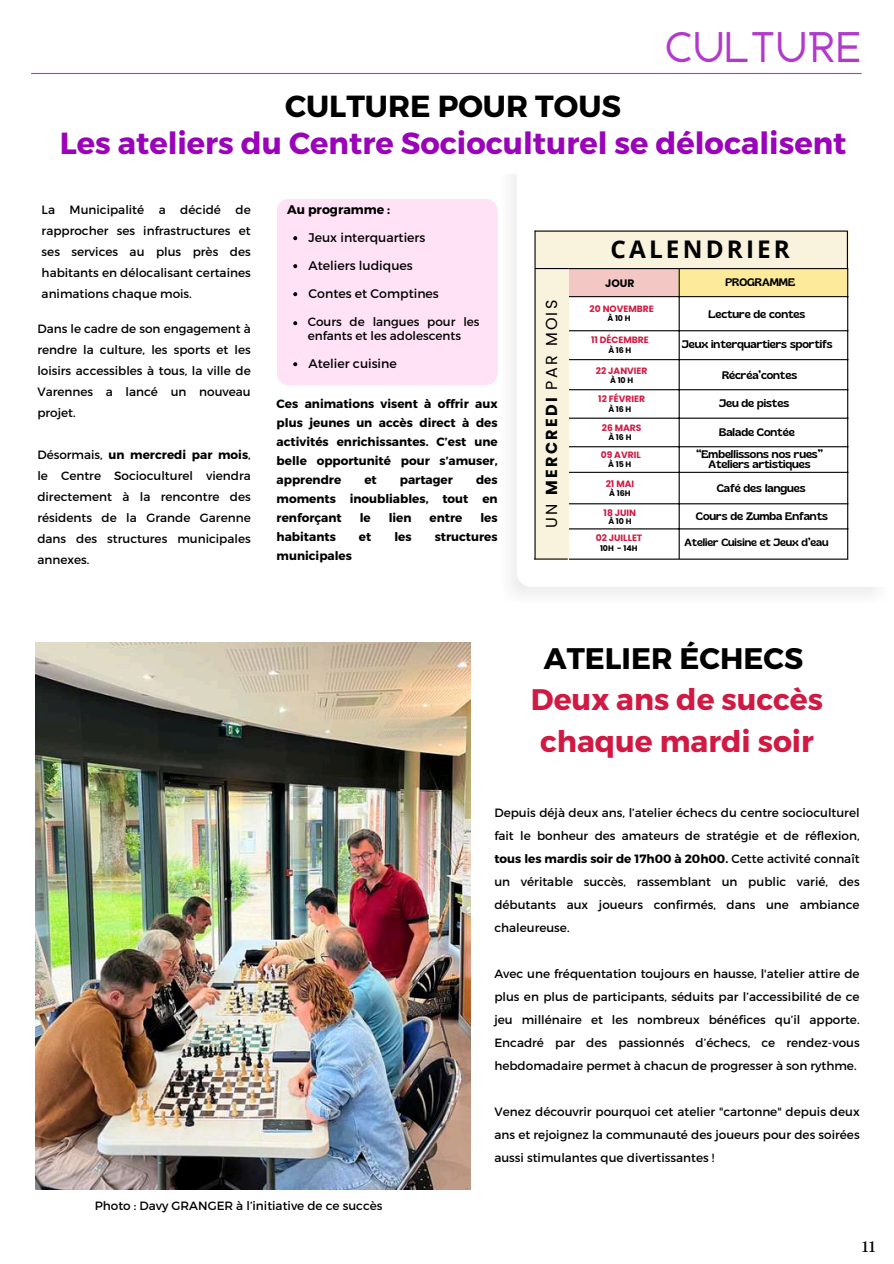
<style>
.page{position:relative;width:894px;height:1264px;background:#fff}
.page>*{position:absolute;margin:0;border:0;box-sizing:border-box;transform-origin:0 0}
.t1{font:700 34.2px "Anchorage";letter-spacing:.08em;color:#b239cb}
.t2{font:700 30.45px "Montserrat";color:#9a03b9}
.t3{font:700 30.45px "Montserrat";color:#000}
.t4{font:700 29.7px/41.4px "Montserrat";color:#d11a43;text-align:center}
.t5{font:700 29.7px "Montserrat";color:#000}
.t6{font:700 24.3px "Open Sans";letter-spacing:.13em;color:#000}
.t7{font:15.9px "Poppins";letter-spacing:.14em;color:#000}
.t8{font:15px "Fraunces 9 pt";color:#000}
.t9{font:12.45px "Montserrat";color:#000}
.t10{font:700 12.45px "Montserrat";color:#000}
.t11{font:12px/21px "Montserrat";color:#000;text-align:justify}
.t12{font:700 12px/19px "Montserrat";color:#000;text-align:justify}
.t13{font:10.95px/22px "Gliker";color:#000;text-align:center}
.t14{font:700 10.8px "Poppins";color:#000}
.t15{font:10.5px "Gliker";color:#000}
.t16{font:700 9.15px "Poppins";color:#d11a43}
.t17{font:700 7.95px "Poppins";letter-spacing:.21em;color:#000}
.s1{font-weight:700}
</style>
<div class="page">
<hr style="left:31px;top:73px;width:830px;height:1px;background:#b239cb">
<div style="left:276px;top:199px;width:221px;height:186px;background:#ffe2f6;border-radius:12px"></div>
<div style="left:568px;top:268px;width:111px;height:29px;background:#f3c7c3"></div>
<div style="left:678px;top:268px;width:169px;height:29px;background:#feea9b"></div>
<svg style="left:568px;top:297px;width:279px;height:261px"></svg>
<hr style="left:678px;top:269px;width:1px;height:289px;background:#000">
<hr style="left:847px;top:269px;width:1px;height:289px;background:#000">
<hr style="left:567px;top:268px;width:281px;height:1px;background:#000">
<hr style="left:567px;top:296px;width:281px;height:1px;background:#000">
<hr style="left:567px;top:330px;width:281px;height:1px;background:#000">
<hr style="left:567px;top:359px;width:281px;height:1px;background:#000">
<hr style="left:567px;top:389px;width:281px;height:1px;background:#000">
<hr style="left:567px;top:417px;width:281px;height:1px;background:#000">
<hr style="left:567px;top:446px;width:281px;height:1px;background:#000">
<hr style="left:567px;top:472px;width:281px;height:1px;background:#000">
<hr style="left:567px;top:503px;width:281px;height:1px;background:#000">
<hr style="left:567px;top:528px;width:281px;height:1px;background:#000">
<hr style="left:567px;top:558px;width:281px;height:1px;background:#000">
<div style="left:535px;top:268px;width:33px;height:291px;background:#f9f3dd"></div>
<hr style="left:535px;top:268px;width:33px;height:1px;background:#000">
<hr style="left:534px;top:558px;width:33px;height:1px;background:#000">
<hr style="left:534px;top:268px;width:1px;height:291px;background:#000">
<div style="left:535px;top:231px;width:313px;height:37px;background:#f9f3dd"></div>
<hr style="left:534px;top:231px;width:1px;height:37px;background:#000">
<hr style="left:846px;top:231px;width:1px;height:37px;background:#000">
<hr style="left:534px;top:230px;width:313px;height:2px;background:#000">
<img style="left:36px;top:642px;width:434px;height:546px">
<svg style="left:293px;top:236px;width:4px;height:4px"></svg>
<svg style="left:293px;top:264px;width:4px;height:4px"></svg>
<svg style="left:293px;top:292px;width:4px;height:4px"></svg>
<svg style="left:293px;top:321px;width:4px;height:4px"></svg>
<svg style="left:293px;top:362px;width:4px;height:4px"></svg>
<h1 class="t1" style="left:665px;top:32px;width:196px">CULTURE</h1>
<h2 class="t3" style="left:285px;top:87px;width:337px">CULTURE POUR TOUS</h2>
<h2 class="t2" style="left:60px;top:124px;width:788px">Les ateliers du Centre Socioculturel se délocalisent</h2>
<p class="t11" style="left:42px;top:198px;width:210px">La Municipalité a décidé de rapprocher ses infrastructures et ses services au plus près des habitants en délocalisant certaines animations chaque mois.</p>
<p class="t11" style="left:37px;top:317px;width:215px">Dans le cadre de son engagement à rendre la culture, les sports et les loisirs accessibles à tous, la ville de Varennes a lancé un nouveau projet.</p>
<p class="t11" style="left:37px;top:443px;width:215px">Désormais, <span class="s1">un mercredi par mois</span>, le Centre Socioculturel viendra directement à la rencontre des résidents de la Grande Garenne dans des structures municipales annexes.</p>
<p class="t10" style="left:287px;top:202px;width:104px">Au programme :</p>
<p class="t9" style="left:308px;top:230px;width:118px">Jeux interquartiers</p>
<p class="t9" style="left:308px;top:258px;width:106px">Ateliers ludiques</p>
<p class="t9" style="left:308px;top:286px;width:132px">Contes et Comptines</p>
<p class="t11" style="left:307px;top:314px;width:173px;line-height:14px">Cours de langues pour les enfants et les adolescents</p>
<p class="t9" style="left:308px;top:356px;width:90px">Atelier cuisine</p>
<p class="t12" style="left:276px;top:393px;width:222px">Ces animations visent à offrir aux plus jeunes un accès direct à des activités enrichissantes. C’est une belle opportunité pour s’amuser, apprendre</p>
<p class="t12" style="left:276px;top:469px;width:222px;text-indent:199px">des moments inoubliables, tout en renforçant</p>
<p class="t12" style="left:364px;top:469px;width:14px">et</p>
<p class="t12" style="left:400px;top:469px;width:55px">partager</p>
<p class="t12" style="left:359px;top:507px;width:13px">le</p>
<p class="t12" style="left:388px;top:507px;width:24px">lien</p>
<p class="t12" style="left:429px;top:507px;width:34px">entre</p>
<p class="t12" style="left:480px;top:507px;width:19px">les</p>
<p class="t12" style="left:276px;top:526px;width:61px">habitants</p>
<p class="t12" style="left:359px;top:526px;width:14px">et</p>
<p class="t12" style="left:394px;top:526px;width:19px">les</p>
<p class="t12" style="left:434px;top:526px;width:64px">structures</p>
<p class="t12" style="left:276px;top:545px;width:77px">municipales</p>
<h3 class="t7" style="left:540px;top:527px;width:229px;rotate:-90deg">UN <span class="s1">MERCREDI</span> PAR MOIS</h3>
<h3 class="t6" style="left:610px;top:232px;width:181px">CALENDRIER</h3>
<p class="t14" style="left:605px;top:275px;width:31px">JOUR</p>
<p class="t17" style="left:607px;top:313px;width:25px">À10H</p>
<p class="t16" style="left:589px;top:302px;width:66px">20 NOVEMBRE</p>
<p class="t16" style="left:591px;top:334px;width:59px">11 DÉCEMBRE</p>
<p class="t16" style="left:595px;top:364px;width:53px">22 JANVIER</p>
<p class="t16" style="left:598px;top:392px;width:48px">12 FÉVRIER</p>
<p class="t16" style="left:601px;top:422px;width:41px">26 MARS</p>
<p class="t16" style="left:600px;top:449px;width:41px">09 AVRIL</p>
<p class="t16" style="left:605px;top:477px;width:30px">21 MAI</p>
<p class="t17" style="left:608px;top:344px;width:25px">À16H</p>
<p class="t17" style="left:610px;top:375px;width:25px">À10H</p>
<p class="t17" style="left:608px;top:403px;width:25px">À16H</p>
<p class="t17" style="left:608px;top:432px;width:25px">À16H</p>
<p class="t17" style="left:608px;top:459px;width:25px">À15H</p>
<p class="t17" style="left:609px;top:487px;width:23px">À 16H</p>
<p class="t16" style="left:603px;top:507px;width:34px">18 JUIN</p>
<p class="t17" style="left:608px;top:516px;width:25px">À10H</p>
<p class="t16" style="left:595px;top:531px;width:48px">02 JUILLET</p>
<p class="t17" style="left:600px;top:542px;width:39px">10H - 14H</p>
<p class="t13" style="left:725px;top:271px;width:71px">PROGRAMME</p>
<p class="t13" style="left:708px;top:303px;width:98px">Lecture de contes</p>
<p class="t13" style="left:681px;top:333px;width:152px">Jeux interquartiers sportifs</p>
<p class="t13" style="left:722px;top:364px;width:76px">Récréa’contes</p>
<p class="t13" style="left:718px;top:392px;width:72px">Jeu de pistes</p>
<p class="t13" style="left:696px;top:421px;width:128px">Balade Contée “Embellissons nos rues”</p>
<p class="t13" style="left:708px;top:453px;width:104px;line-height:23.2px">Ateliers artistiques<br>Café des langues</p>
<p class="t13" style="left:695px;top:504px;width:133px">Cours de Zumba Enfants</p>
<p class="t15" style="left:684px;top:536px;width:145px">Atelier Cuisine et Jeux d’eau</p>
<h3 class="t5" style="left:543px;top:639px;width:261px">ATELIER ÉCHECS</h3>
<h3 class="t4" style="left:530px;top:677px;width:293px">Deux ans de succès chaque mardi soir</h3>
<p class="t11" style="left:494px;top:801px;width:366px;line-height:23px">Depuis déjà deux ans, l’atelier échecs du centre socioculturel fait le bonheur des amateurs de stratégie et de réflexion, <span class="s1">tous les mardis soir de 17h00 à 20h00.</span> Cette activité connaît un véritable succès, rassemblant un public varié, des débutants aux joueurs confirmés, dans une ambiance chaleureuse.</p>
<p class="t11" style="left:494px;top:962px;width:366px;line-height:23px">Avec une fréquentation toujours en hausse, l'atelier attire de plus en plus de participants, séduits par l’accessibilité de ce jeu millénaire et les nombreux bénéfices qu’il apporte.<br>Encadré par des passionnés d’échecs, ce rendez-vous hebdomadaire permet à chacun de progresser à son rythme.</p>
<p class="t11" style="left:494px;top:1100px;width:366px;line-height:23px">Venez découvrir pourquoi cet atelier "cartonne" depuis deux ans et rejoignez la communauté des joueurs pour des soirées aussi stimulantes que divertissantes !</p>
<p class="t11" style="left:95px;top:1194px;width:289px">Photo : Davy GRANGER à l’initiative de ce succès</p>
<p class="t8" style="left:861px;top:1236px;width:15px">11</p>
</div>
